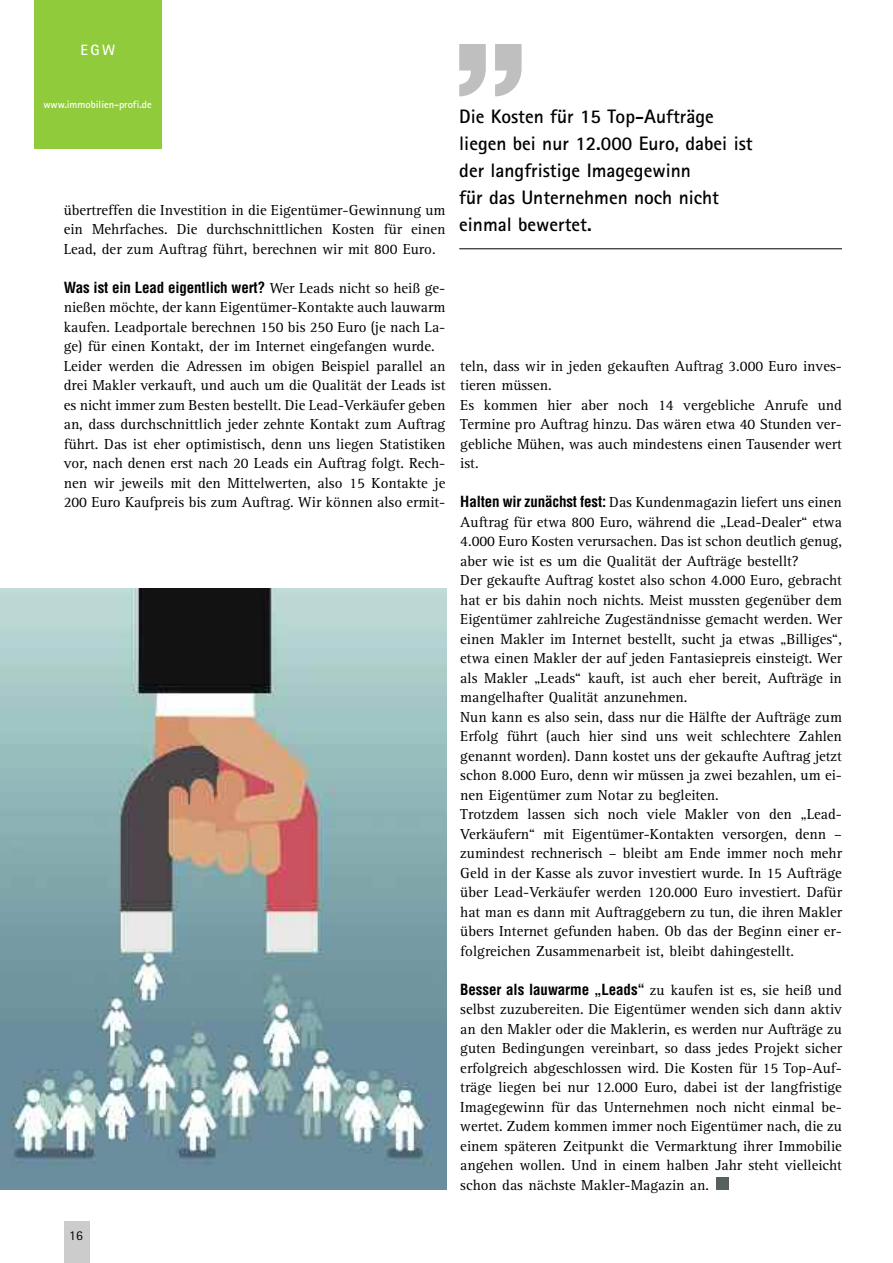
<style>
.page{position:relative;width:893px;height:1263px;background:#fff}
.page>*{position:absolute;margin:0;border:0;box-sizing:border-box;transform-origin:0 0}
.t1{font:700 19.5px/27px "Rotis Sans Serif";color:#000}
.t2{font:15px/19.5px "Rotis Serif";color:#000}
.t3{font:700 condensed 15px "Helvetica";letter-spacing:-.01em;color:#000}
.t4{font:700 15px "Rotis Sans Serif";color:#fff}
.t5{font:13.5px "Rotis Sans Serif";color:#000}
.t6{font:700 10.5px "Rotis Sans Serif";color:#fff}
.s1{font-family:"Rotis Serif";font-weight:400;font-stretch:normal}
.s2{font-family:"Helvetica";font-weight:700;font-stretch:condensed}
</style>
<div class="page">
<div style="left:64px;top:1220px;width:25px;height:43px;background:#ccc"></div>
<div style="left:716px;top:1177px;width:12px;height:13px;background:#576061"></div>
<div style="left:34px;top:0;width:128px;height:149px;background:#90cb3c"></div>
<img style="left:0;top:588px;width:446px;height:601px">
<svg style="left:459px;top:44px;width:63px;height:53px"></svg>
<hr style="left:459px;top:248px;width:383px;height:1px;background:#000">
<p class="t4" style="left:81px;top:45px;width:36px">EGW</p>
<p class="t6" style="left:43px;top:101px;width:110px">www.immobilien-profi.de</p>
<p class="t2" style="left:64px;top:201px;width:383px;text-align:justify">übertreffen die Investition in die Eigentümer-Gewinnung um ein Mehrfaches. Die durchschnittlichen Kosten für einen Lead, der zum Auftrag führt, berechnen wir mit 800 Euro.</p>
<p class="t3" style="left:64px;top:279px;width:383px">Was ist ein Lead eigentlich wert? <span class="s1">Wer Leads nicht so heiß ge-</span></p>
<p class="t2" style="left:64px;top:299px;width:383px">nießen möchte, der kann Eigentümer-Kontakte auch lauwarm kaufen. Leadportale berechnen 150 bis 250 Euro (je nach La&shy;ge) für einen Kontakt, der im Internet eingefangen wurde.<br>Leider werden die Adressen im obigen Beispiel parallel an drei Makler verkauft, und auch um die Qualität der Leads ist es nicht immer zum Besten bestellt. Die Lead-Verkäufer geben an, dass durchschnittlich jeder zehnte Kontakt zum Auftrag führt. Das ist eher optimistisch, denn uns liegen Statistiken vor, nach denen erst nach 20 Leads ein Auftrag folgt. Rech&shy;nen wir jeweils mit den Mittelwerten, also 15 Kontakte je 200 Euro Kaufpreis bis zum Auftrag. Wir können also ermit-</p>
<h1 class="t1" style="left:459px;top:105px;width:295px">Die Kosten für 15 Top-Aufträge liegen bei nur 12.000 Euro, dabei ist der langfristige Imagegewinn<br>für das Unternehmen noch nicht einmal bewertet.</h1>
<p class="t2" style="left:460px;top:357px;width:383px">teln, dass wir in jeden gekauften Auftrag 3.000 Euro inves&shy;tieren müssen.<br>Es kommen hier aber noch 14 vergebliche Anrufe und Termine pro Auftrag hinzu. Das wären etwa 40 Stunden ver&shy;gebliche Mühen, was auch mindestens einen Tausender wert ist.</p>
<p class="t2" style="left:460px;top:494px;width:383px"><span class="s2">Halten wir zunächst fest:</span> Das Kundenmagazin liefert uns einen Auftrag für etwa 800 Euro, während die „Lead-Dealer“ etwa 4.000 Euro Kosten verursachen. Das ist schon deutlich genug, aber wie ist es um die Qualität der Aufträge bestellt?<br>Der gekaufte Auftrag kostet also schon 4.000 Euro, gebracht hat er bis dahin noch nichts. Meist mussten gegenüber dem Eigentümer zahlreiche Zugeständnisse gemacht werden. Wer einen Makler im Internet bestellt, sucht ja etwas „Billiges“, etwa einen Makler der auf jeden Fantasiepreis einsteigt. Wer als Makler „Leads“ kauft, ist auch eher bereit, Aufträge in mangelhafter Qualität anzunehmen.<br>Nun kann es also sein, dass nur die Hälfte der Aufträge zum Erfolg führt (auch hier sind uns weit schlechtere Zahlen genannt worden). Dann kostet uns der gekaufte Auftrag jetzt schon 8.000 Euro, denn wir müssen ja zwei bezahlen, um ei&shy;nen Eigentümer zum Notar zu begleiten.<br>Trotzdem lassen sich noch viele Makler von den „Lead-Verkäufern“ mit Eigentümer-Kontakten versorgen, denn – zumindest rechnerisch – bleibt am Ende immer noch mehr Geld in der Kasse als zuvor investiert wurde. In 15 Aufträge über Lead-Verkäufer werden 120.000 Euro investiert. Dafür hat man es dann mit Auftraggebern zu tun, die ihren Makler übers Internet gefunden haben. Ob das der Beginn einer er&shy;folgreichen Zusammenarbeit ist, bleibt dahingestellt.</p>
<p class="t3" style="left:460px;top:981px;width:383px">Besser als lauwarme „Leads“ <span class="s1">zu kaufen ist es, sie heiß und</span></p>
<p class="t2" style="left:460px;top:1001px;width:383px;text-align:justify">selbst zuzubereiten. Die Eigentümer wenden sich dann aktiv an den Makler oder die Maklerin, es werden nur Aufträge zu guten Bedingungen vereinbart, so dass jedes Projekt sicher erfolgreich abgeschlossen wird. Die Kosten für 15 Top-Auf&shy;träge liegen bei nur 12.000 Euro, dabei ist der langfristige Imagegewinn für das Unternehmen noch nicht einmal be&shy;wertet. Zudem kommen immer noch Eigentümer nach, die zu einem späteren Zeitpunkt die Vermarktung ihrer Immobilie angehen wollen. Und in einem halben Jahr steht vielleicht schon das nächste Makler-Magazin an.</p>
<p class="t5" style="left:69px;top:1230px;width:15px">16</p>
</div>
